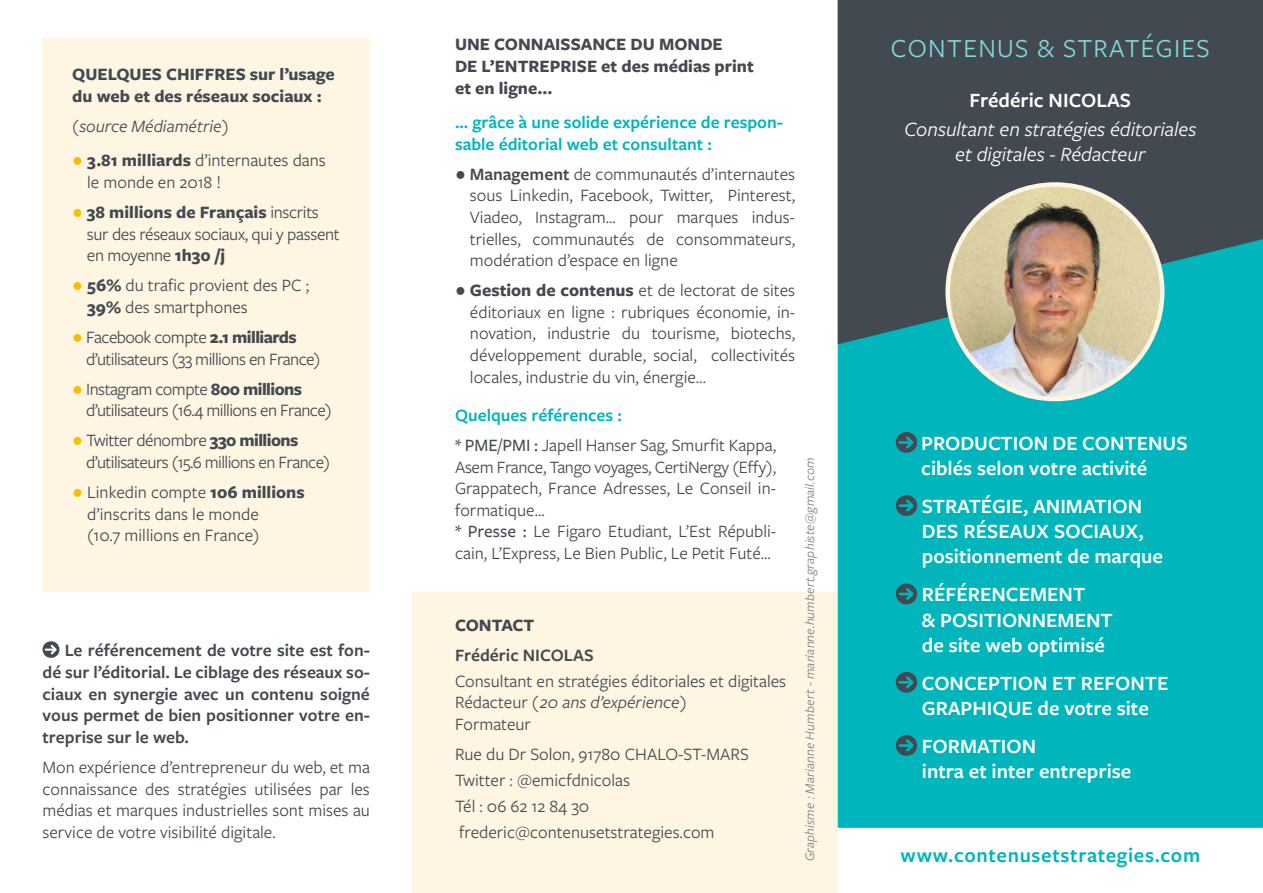
<style>
.page{position:relative;width:1263px;height:893px;background:#fff}
.page>*{position:absolute;margin:0;border:0;box-sizing:border-box;transform-origin:0 0}
.t1{font:27px "Freight Sans Pro";letter-spacing:.05em;color:#80dade}
.t2{font:600 21px/25.2px "Freight Sans Pro";color:#fff}
.t3{font:italic 21px/25.2px "Freight Sans Pro";color:#fff;text-align:center}
.t4{font:600 21px "Freight Sans Pro";color:#00b5bc}
.t5{font:18px/21.6px "Freight Sans Pro";color:#434951}
.t6{font:18px/21.6px "Freight Sans Pro";letter-spacing:-.03em;color:#434951}
.t7{font:600 18px/21.6px "Freight Sans Pro";color:#434951;text-align:justify}
.t8{font:700 18px/21.6px "Freight Sans Pro";color:#434951}
.t9{font:18px/21.6px "Freight Sans Pro";letter-spacing:-.02em;color:#434951}
.t10{font:600 18px/21.6px "Freight Sans Pro";color:#00b5bc}
.t11{font:italic 18px "Freight Sans Pro";color:#434951}
.t12{font:italic 13.5px "Freight Sans Pro";letter-spacing:.01em;color:#7b8085}
.s1{font-family:"Calibri";font-weight:700;color:#f9bc00}
.s2{font-weight:700}
.s3{font-family:"Calibri";font-weight:700}
.s4{font-weight:600}
.s5{font-weight:600;color:#00b5bc}
.s6{font-weight:500}
.s7{font-style:italic}
</style>
<div class="page">
<div style="left:412px;top:592px;width:426px;height:301px;background:#fff5e3"></div>
<div style="left:838px;top:344px;width:425px;height:484px;background:#00b5bc"></div>
<svg style="left:838px;top:0;width:425px;height:344px;background:#3e545c"></svg>
<svg style="left:894px;top:431px;width:24px;height:23px"></svg>
<svg style="left:894px;top:494px;width:24px;height:23px"></svg>
<svg style="left:894px;top:582px;width:24px;height:24px"></svg>
<svg style="left:894px;top:671px;width:24px;height:23px"></svg>
<svg style="left:894px;top:734px;width:24px;height:23px"></svg>
<div style="left:43px;top:38px;width:327px;height:554px;background:#fff5e3"></div>
<svg style="left:42px;top:641px;width:18px;height:17px"></svg>
<img style="left:948px;top:184px;width:214px;height:215px;border-radius:107px">
<p class="t8" style="left:72px;top:63px;width:264px">Quelqu es chiffres sur l’usage du web et des réseaux sociaux :</p>
<p class="t11" style="left:72px;top:114px;width:158px">(source Médiamétrie)</p>
<p class="t5" style="left:87px;top:149px;width:240px;text-indent:-15px"><span class="s1">●</span> <span class="s2">3.81 milliards</span> d’internautes dans le monde en 2018 !</p>
<p class="t9" style="left:87px;top:201px;width:254px;text-indent:-15px"><span class="s1">●</span> <span class="s2">38 millions de Français</span> inscrits sur des réseaux sociaux, qui y passent en moyenne <span class="s2">1h30 /j</span></p>
<p class="t5" style="left:87px;top:274px;width:224px;text-indent:-15px"><span class="s1">●</span> <span class="s2">56%</span> du trafic provient des PC ;<br><span class="s2">39%</span> des smartphones</p>
<p class="t6" style="left:86px;top:326px;width:236px;text-indent:-14px"><span class="s1">●</span> Facebook compte <span class="s2">2.1 milliards </span>d’utilisateurs (33 millions en France)</p>
<p class="t6" style="left:86px;top:377px;width:247px;text-indent:-14px"><span class="s1">●</span> Instagram compte <span class="s2">800 millions </span>d’utilisateurs (16.4 millions en France)</p>
<p class="t6" style="left:86px;top:429px;width:245px;text-indent:-14px"><span class="s1">●</span> Twitter dénombre <span class="s2">330 millions </span>d’utilisateurs (15.6 millions en France)</p>
<p class="t5" style="left:87px;top:481px;width:219px;text-indent:-15px"><span class="s1">●</span> Linkedin compte <span class="s2">106 millions </span>d’inscrits dans le monde<br>(10.7 millions en France)</p>
<p class="t7" style="left:43px;top:639px;width:329px;text-indent:22px">Le référencement de votre site est fon&shy;dé sur l’éditorial. Le ciblage des réseaux so&shy;ciaux en synergie avec un contenu soigné vous permet de bien positionner votre en&shy;treprise sur le web.</p>
<p class="t5" style="left:43px;top:755px;width:329px;text-align:justify">Mon expérience d’entrepreneur du web, et ma connaissance des stratégies utilisées par les médias et marques industrielles sont mises au service de votre visibilité digitale.</p>
<p class="t8" style="left:455px;top:33px;width:300px">Une connaissance du monde<br>de l’entreprise et des médias print et en ligne...</p>
<p class="t10" style="left:455px;top:111px;width:329px">... grâce à une solide expérience de respon&shy;sable éditorial web et consultant :</p>
<p class="t5" style="left:470px;top:162px;width:327px;text-align:justify;text-indent:-15px"><span class="s3">●</span> <span class="s4">Management</span> de communautés d’internautes sous Linkedin, Facebook, Twitter, Pinterest, Viadeo, Instagram... pour marques indus&shy;trielles, communautés de consommateurs, modération d’espace en ligne</p>
<p class="t5" style="left:470px;top:279px;width:327px;text-align:justify;text-indent:-15px"><span class="s3">●</span> <span class="s2">Gestion de contenus</span> et de lectorat de sites éditoriaux en ligne : rubriques économie, in&shy;novation, industrie du tourisme, biotechs, développement durable, social, collectivités locales, industrie du vin, énergie...</p>
<p class="t5" style="left:455px;top:399px;width:323px;line-height:30.2px"><span class="s5">Quelques références :<br></span><span class="s6">* PME/PMI :</span> Japell Hanser Sag, Smurfit Kappa,</p>
<p class="t5" style="left:455px;top:455px;width:323px">Asem France, Tango voyages, CertiNergy (Effy), Grappatech, France Adresses, Le Conseil in&shy;formatique...<br><span class="s6">* Presse :</span> Le Figaro Etudiant, L’Est Républi&shy;cain, L’Express, Le Bien Public, Le Petit Futé...</p>
<p class="t8" style="left:455px;top:613px;width:81px">Contact</p>
<p class="t7" style="left:455px;top:644px;width:79px">Frédéric NICO</p>
<p class="t7" style="left:564px;top:644px;width:21px">LAS</p>
<p class="t5" style="left:455px;top:669px;width:333px">Consultant en stratégies éditoriales et digitales<br>Rédacteur <span class="s7">(20 ans d’expérience)<br></span>Formateur</p>
<p class="t5" style="left:455px;top:741px;width:295px;line-height:25.8px">Rue du Dr Solon, 91780 CHALO-ST-MARS<br>Twitter : @emicfdnicolas<br>Tél : 06 62 12 84 30 frederic@contenusetstrategies.com</p>
<p class="t12" style="left:801px;top:861px;width:406px;rotate:-90deg">Graphisme : Marianne Humbert - marianne.humbert.graphiste@gmail.com</p>
<h1 class="t1" style="left:891px;top:30px;width:320px">CONTENUS &amp; STRATÉGIES</h1>
<p class="t2" style="left:969px;top:86px;width:92px">Frédéric NICO</p>
<p class="t2" style="left:1096px;top:86px;width:24px">LAS</p>
<p class="t3" style="left:904px;top:116px;width:294px">Consultant en stratégies éditoriales et digitales - Rédacteur</p>
<p class="t2" style="left:921px;top:430px;width:268px">Production de contenus ciblés selon votre activité</p>
<p class="t2" style="left:922px;top:493px;width:243px">Stratégie, animation des réseaux sociaux, positionnement de marque</p>
<p class="t2" style="left:922px;top:581px;width:192px">Référencement<br>&amp; positionnement de site web optimisé</p>
<p class="t2" style="left:922px;top:669px;width:248px">Conception et refonte graphique de votre site</p>
<p class="t2" style="left:922px;top:733px;width:211px">Formation<br>intra et inter entreprise</p>
<p class="t4" style="left:900px;top:841px;width:301px">www.contenusetstrategies.com</p>
</div>
